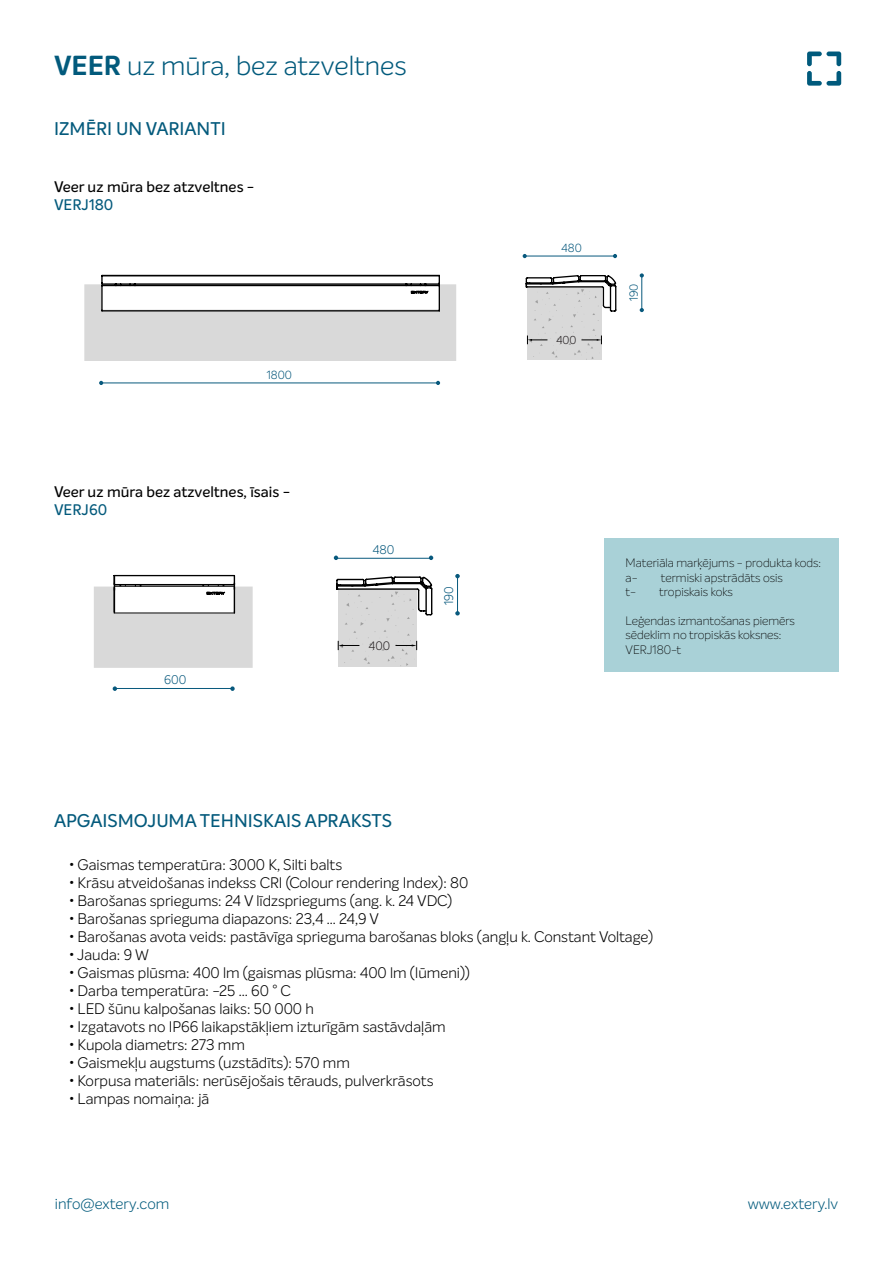
<style>
.page{position:relative;width:893px;height:1263px;background:#fff}
.page>*{position:absolute;margin:0;border:0;box-sizing:border-box;transform-origin:0 0}
.t1{font:300 27px "Intelo";color:#025a7c}
.t2{font:500 18px "Intelo";color:#045a7c}
.t3{font:300 15px "Intelo";color:#000}
.t4{font:500 15px "Intelo";color:#000}
.t5{font:300 15px "Intelo";color:#005a7c}
.t6{font:300 15px "Intelo";color:#025a7c}
.t7{font:500 15px "Intelo";color:#045a7c}
.t8{font:300 12.3px "Intelo";color:#08597d}
.t9{font:100 12px/14.4px "Intelo";color:#000}
.t10{font:300 11.85px "Intelo";color:#241f21}
.t11{font:300 11.55px "Intelo";color:#08597d}
.t12{font:300 11.25px "Intelo";color:#241f21}
.s1{font-weight:700}
</style>
<div class="page">
<svg style="left:807px;top:52px;width:34px;height:34px"></svg>
<div style="left:604px;top:538px;width:235px;height:133px;background:#a9d1d7"></div>
<svg style="left:84px;top:274px;width:533px;height:87px"></svg>
<hr style="left:524px;top:256px;width:91px;height:1px;background:#08597d">
<svg style="left:99px;top:381px;width:4px;height:4px"></svg>
<svg style="left:436px;top:381px;width:4px;height:4px"></svg>
<hr style="left:101px;top:383px;width:337px;height:1px;background:#08597d">
<svg style="left:613px;top:254px;width:4px;height:4px"></svg>
<svg style="left:523px;top:254px;width:4px;height:4px"></svg>
<hr style="left:641px;top:275px;width:1px;height:36px;background:#08597d">
<svg style="left:640px;top:273px;width:4px;height:4px"></svg>
<svg style="left:640px;top:308px;width:4px;height:4px"></svg>
<svg style="left:94px;top:575px;width:159px;height:93px"></svg>
<svg style="left:336px;top:576px;width:97px;height:90px"></svg>
<hr style="left:335px;top:558px;width:98px;height:1px;background:#08597d">
<svg style="left:429px;top:556px;width:4px;height:4px"></svg>
<svg style="left:334px;top:556px;width:4px;height:4px"></svg>
<hr style="left:115px;top:688px;width:117px;height:1px;background:#08597d">
<svg style="left:230px;top:686px;width:5px;height:5px"></svg>
<svg style="left:113px;top:686px;width:4px;height:5px"></svg>
<hr style="left:457px;top:576px;width:1px;height:39px;background:#08597d">
<svg style="left:455px;top:574px;width:5px;height:4px"></svg>
<svg style="left:455px;top:611px;width:5px;height:4px"></svg>
<h1 class="t1" style="left:54px;top:49px;width:354px"><span class="s1">VEER</span> uz mūra, bez atzveltnes</h1>
<p class="t2" style="left:54px;top:117px;width:173px">IZMĒRI UN VARIANTI</p>
<p class="t4" style="left:54px;top:178px;width:202px">Veer uz mūra bez atzveltnes -</p>
<p class="t7" style="left:54px;top:196px;width:61px">VERJ180</p>
<p class="t11" style="left:267px;top:368px;width:27px">1800</p>
<p class="t4" style="left:54px;top:482px;width:238px">Veer uz mūra bez atzveltnes, īsais -</p>
<p class="t7" style="left:54px;top:500px;width:55px">VERJ60</p>
<p class="t8" style="left:164px;top:672px;width:24px">600</p>
<p class="t8" style="left:373px;top:542px;width:23px">480</p>
<p class="t10" style="left:369px;top:639px;width:23px">400</p>
<p class="t8" style="left:441px;top:605px;width:20px;rotate:-90deg">190</p>
<p class="t2" style="left:54px;top:809px;width:339px">APGAISMOJUMA TEHNISKAIS APRAKSTS</p>
<p class="t11" style="left:561px;top:241px;width:22px">480</p>
<p class="t12" style="left:556px;top:333px;width:22px">400</p>
<p class="t11" style="left:627px;top:301px;width:19px;rotate:-90deg">190</p>
<p class="t9" style="left:626px;top:556px;width:197px">Materiāla marķējums - produkta kods: a-</p>
<p class="t9" style="left:661px;top:570px;width:124px">termiski apstrādāts osis</p>
<p class="t9" style="left:626px;top:585px;width:12px">t-</p>
<p class="t9" style="left:659px;top:585px;width:75px">tropiskais koks</p>
<p class="t9" style="left:626px;top:613px;width:171px">Leģendas izmantošanas piemērs sēdeklim no tropiskās koksnes:<br>VERJ180-t</p>
<p class="t3" style="left:69px;top:855px;width:275px">• Gaismas temperatūra: 3000 K, Silti balts</p>
<p class="t3" style="left:69px;top:873px;width:401px">• Krāsu atveidošanas indekss CRI (Colour rendering Index): 80</p>
<p class="t3" style="left:69px;top:891px;width:385px">• Barošanas spriegums: 24 V līdzspriegums (ang. k. 24 VDC)</p>
<p class="t3" style="left:69px;top:909px;width:312px">• Barošanas sprieguma diapazons: 23,4 ... 24,9 V</p>
<p class="t3" style="left:69px;top:927px;width:586px">• Barošanas avota veids: pastāvīga sprieguma barošanas bloks (angļu k. Constant Voltage)</p>
<p class="t3" style="left:69px;top:945px;width:82px">• Jauda: 9 W</p>
<p class="t3" style="left:69px;top:963px;width:402px">• Gaismas plūsma: 400 lm (gaismas plūsma: 400 lm (lūmeni))</p>
<p class="t3" style="left:69px;top:981px;width:224px">• Darba temperatūra: -25 … 60 ° C</p>
<p class="t3" style="left:69px;top:999px;width:246px">• LED šūnu kalpošanas laiks: 50 000 h</p>
<p class="t3" style="left:69px;top:1017px;width:378px">• Izgatavots no IP66 laikapstākļiem izturīgām sastāvdaļām</p>
<p class="t3" style="left:69px;top:1035px;width:177px">• Kupola diametrs: 273 mm</p>
<p class="t3" style="left:69px;top:1053px;width:282px">• Gaismekļu augstums (uzstādīts): 570 mm</p>
<p class="t3" style="left:69px;top:1071px;width:366px">• Korpusa materiāls: nerūsējošais tērauds, pulverkrāsots</p>
<p class="t3" style="left:69px;top:1089px;width:142px">• Lampas nomaiņa: jā</p>
<p class="t5" style="left:55px;top:1194px;width:116px">info@extery.com</p>
<p class="t6" style="left:748px;top:1194px;width:92px">www.extery.lv</p>
</div>
